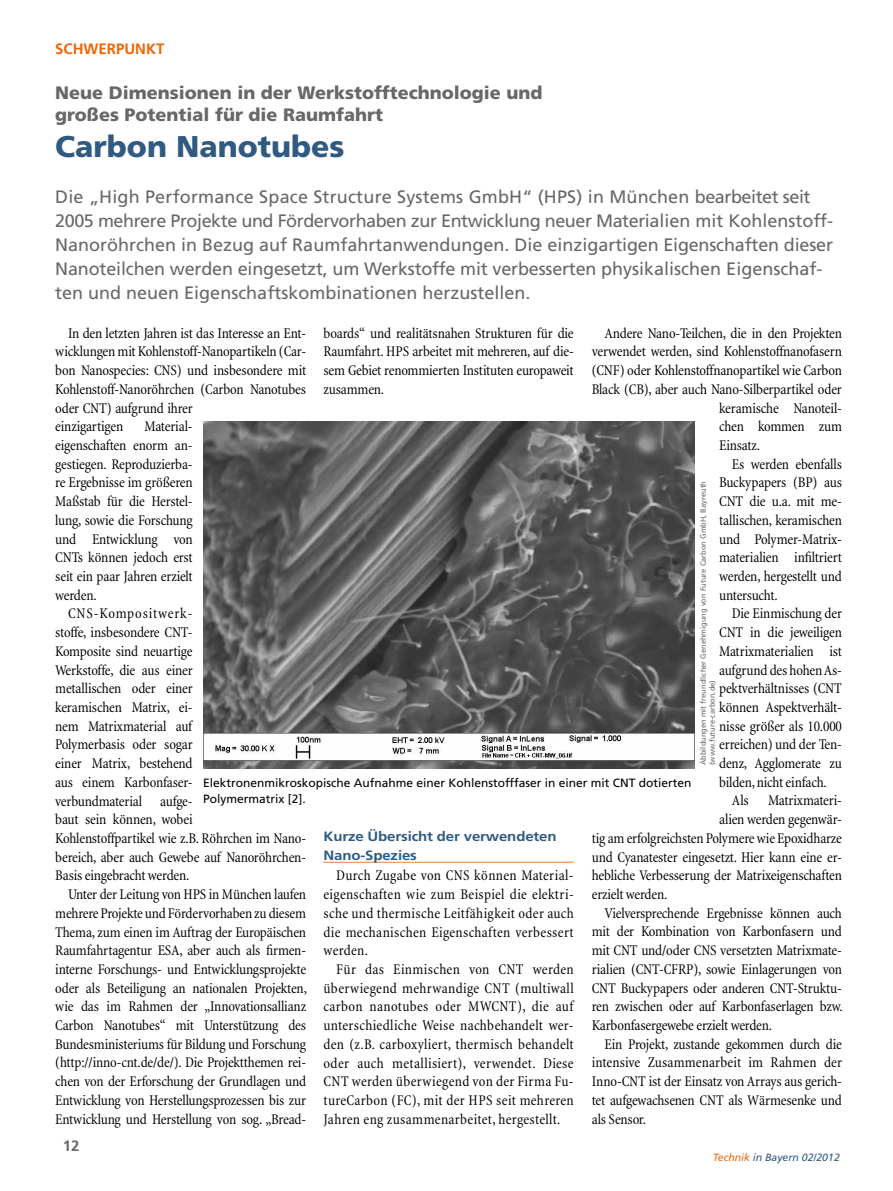
<style>
.page{position:relative;width:893px;height:1191px;background:#fff}
.page>*{position:absolute;margin:0;border:0;box-sizing:border-box;transform-origin:0 0}
.t1{font:900 30px "Frutiger";color:#315a83}
.t2{font:18px/24px "Frutiger";color:#686868}
.t3{font:900 18px/21.6px "Frutiger";color:#686868}
.t4{font:condensed 15px/18.8px "Minion";letter-spacing:-.015em;color:#000;text-align:justify}
.t5{font:condensed 15px "Minion";letter-spacing:.005em;color:#000}
.t6{font:700 15px "Frutiger";color:#ec6608}
.t7{font:700 15px "Frutiger";color:#686868}
.t8{font:700 13.5px/18.8px "Frutiger";letter-spacing:-.01em;color:#315a83;scale:1.11 1}
.t9{font:12px/16.5px "Frutiger";color:#000}
.t10{font:italic 10.5px "Frutiger";color:#315a83}
.t11{font:7.5px/9px "Frutiger";color:#686868}
.s1{color:#ec6608}
</style>
<div class="page">
<hr style="left:323px;top:861px;width:251px;height:1px;background:#f1873d">
<img style="left:203px;top:422px;width:491px;height:346px">
<p class="t6" style="left:55px;top:40px;width:111px">Schwerpunkt</p>
<p class="t3" style="left:55px;top:82px;width:489px">Neue Dimensionen in der Werkstofftechnologie und großes Potential für die Raumfahrt</p>
<h1 class="t1" style="left:55px;top:128px;width:291px">Carbon Nanotubes</h1>
<p class="t2" style="left:55px;top:184px;width:779px">Die „High Performance Space Structure Systems GmbH“ (HPS) in München bearbeitet seit 2005 mehrere Projekte und Fördervorhaben zur Entwicklung neuer Materialien mit Kohlenstoff-Nanoröhrchen in Bezug auf Raumfahrtanwendungen. Die einzigartigen Eigenschaften dieser Nanoteilchen werden eingesetzt, um Werkstoffe mit verbesserten physikalischen Eigenschaf&shy;ten und neuen Eigenschaftskombinationen herzustellen.</p>
<p class="t4" style="left:55px;top:324px;width:252px;text-align:left;text-indent:13px">In den letzten Jahren ist das Interesse an Ent&shy;wicklungen mit Kohlenstoff-Nanopartikeln (Car&shy;bon Nanospecies: CNS) und insbesondere mit Kohlenstoff-Nanoröhrchen (Carbon Nanotubes oder CNT) aufgrund ihrer<br>einzigartigen</p>
<p class="t4" style="left:604px;top:324px;width:239px">Andere Nano-Teilchen, die in den Projekten</p>
<p class="t4" style="left:592px;top:343px;width:252px">verwendet werden, sind Kohlenstoffnanofasern</p>
<p class="t4" style="left:592px;top:361px;width:252px">(CNF) oder Kohlenstoffnanopartikel wie Carbon</p>
<p class="t4" style="left:592px;top:380px;width:252px">Black (CB), aber auch Nano-Silberpartikel oder</p>
<p class="t4" style="left:719px;top:399px;width:124px">keramische Nanoteil-</p>
<p class="t4" style="left:719px;top:417px;width:124px">chen kommen zum</p>
<p class="t4" style="left:719px;top:436px;width:42px">Einsatz.</p>
<p class="t4" style="left:732px;top:455px;width:112px">Es werden ebenfalls</p>
<p class="t4" style="left:719px;top:473px;width:124px">Buckypapers (BP) aus</p>
<p class="t4" style="left:719px;top:492px;width:124px">CNT die u.a. mit me-</p>
<p class="t4" style="left:719px;top:511px;width:124px">tallischen, keramischen</p>
<p class="t4" style="left:719px;top:530px;width:124px">und Polymer-Matrix-</p>
<p class="t4" style="left:719px;top:548px;width:124px">materialien infiltriert</p>
<p class="t4" style="left:719px;top:567px;width:124px">werden, hergestellt und</p>
<p class="t4" style="left:719px;top:586px;width:60px">untersucht.</p>
<p class="t4" style="left:732px;top:604px;width:112px">Die Einmischung der</p>
<p class="t4" style="left:719px;top:623px;width:124px">CNT in die jeweiligen</p>
<p class="t4" style="left:719px;top:642px;width:124px">Matrixmaterialien ist</p>
<p class="t4" style="left:719px;top:660px;width:124px">aufgrund des hohen As-</p>
<p class="t4" style="left:719px;top:679px;width:124px">pektverhältnisses (CNT</p>
<p class="t4" style="left:719px;top:698px;width:124px">können Aspektverhält-</p>
<p class="t4" style="left:719px;top:717px;width:124px">nisse größer als 10.000</p>
<p class="t4" style="left:719px;top:735px;width:124px">erreichen) und der Ten-</p>
<p class="t4" style="left:719px;top:754px;width:124px">denz, Agglomerate zu</p>
<p class="t4" style="left:719px;top:773px;width:109px">bilden, nicht einfach.</p>
<p class="t4" style="left:732px;top:791px;width:18px">Als</p>
<p class="t4" style="left:768px;top:791px;width:75px">Matrixmateri-</p>
<p class="t4" style="left:719px;top:810px;width:124px">alien werden gegenwär-</p>
<p class="t4" style="left:592px;top:829px;width:252px">tig am erfolgreichsten Polymere wie Epoxidharze</p>
<p class="t4" style="left:592px;top:848px;width:252px">und Cyanatester eingesetzt. Hier kann eine er-</p>
<p class="t4" style="left:592px;top:866px;width:252px">hebliche Verbesserung der Matrixeigenschaften</p>
<p class="t4" style="left:592px;top:885px;width:77px">erzielt werden.</p>
<p class="t4" style="left:604px;top:904px;width:239px">Vielversprechende Ergebnisse können auch</p>
<p class="t4" style="left:592px;top:922px;width:252px">mit der Kombination von Karbonfasern und</p>
<p class="t4" style="left:592px;top:941px;width:252px">mit CNT und/oder CNS versetzten Matrixmate-</p>
<p class="t4" style="left:592px;top:960px;width:252px">rialien (CNT-CFRP), sowie Einlagerungen von</p>
<p class="t4" style="left:592px;top:978px;width:252px">CNT Buckypapers oder anderen CNT-Struktu-</p>
<p class="t4" style="left:592px;top:997px;width:253px">ren zwischen oder auf Karbonfaserlagen bzw.</p>
<p class="t4" style="left:592px;top:1016px;width:182px">Karbonfasergewebe erzielt werden.</p>
<p class="t4" style="left:604px;top:1035px;width:239px">Ein Projekt, zustande gekommen durch die</p>
<p class="t5" style="left:592px;top:1055px;width:252px">intensive Zusammenarbeit im Rahmen der</p>
<p class="t4" style="left:592px;top:1072px;width:252px">Inno-CNT ist der Einsatz von Arrays aus gerich-</p>
<p class="t4" style="left:592px;top:1091px;width:252px">tet aufgewachsenen CNT als Wärmesenke und</p>
<p class="t4" style="left:592px;top:1109px;width:56px">als Sensor.</p>
<p class="t4" style="left:323px;top:324px;width:252px">boards“ und realitätsnahen Strukturen für die Raumfahrt. HPS arbeitet mit mehreren, auf die&shy;sem Gebiet renommierten Instituten europaweit zusammen.</p>
<p class="t4" style="left:55px;top:417px;width:139px;text-indent:89px">Material&shy;eigenschaften enorm an&shy;gestiegen. Reproduzierba&shy;re Ergebnisse im größeren Maßstab für die Herstel&shy;lung, sowie die Forschung und Entwicklung von CNTs können jedoch erst seit ein paar Jahren erzielt werden.</p>
<p class="t4" style="left:55px;top:604px;width:252px;text-align:left;text-indent:13px">CNS-Kompositwerk-<br>stoffe, insbesondere CNT-<br>Komposite sind neuartige<br>Werkstoffe, die aus einer<br>metallischen oder einer<br>keramischen Matrix, ei-<br>nem Matrixmaterial auf<br>Polymerbasis oder sogar<br>einer Matrix, bestehend<br>aus einem Karbonfaser-<br>verbundmaterial aufge-<br>baut sein können, wobei<br>Kohlenstoffpartikel wie z.B. Röhrchen im Nano&shy;bereich, aber auch Gewebe auf Nanoröhrchen-<br>Basis eingebracht werden.</p>
<p class="t4" style="left:55px;top:885px;width:253px;text-indent:13px">Unter der Leitung von HPS in München laufen mehrere Projekte und Fördervorhaben zu diesem Thema, zum einen im Auftrag der Europäischen Raumfahrtagentur ESA, aber auch als firmen&shy;interne Forschungs- und Entwicklungsprojekte oder als Beteiligung an nationalen Projekten, wie das im Rahmen der „Innovationsallianz Carbon Nanotubes“ mit Unterstützung des Bundesministeriums für Bildung und Forschung (http://inno-cnt.de/de/). Die Projektthemen rei&shy;chen von der Erforschung der Grundlagen und Entwicklung von Herstellungsprozessen bis zur Entwicklung und Herstellung von sog. „Bread-</p>
<p class="t11" style="left:698px;top:765px;width:286px;rotate:-90deg">Abbildungen mit freundlicher Genehmigung von Future Carbon GmbH, Bayreuth (www.future-carbon.de)</p>
<p class="t9" style="left:203px;top:774px;width:490px">Elektronenmikroskopische Aufnahme einer Kohlenstofffaser in einer mit CNT dotierten<br>Polymermatrix [2].</p>
<p class="t8" style="left:323px;top:827px;width:211px">Kurze Übersicht der verwendeten<br>Nano-Spezies</p>
<p class="t4" style="left:323px;top:866px;width:252px;text-indent:13px">Durch Zugabe von CNS können Material&shy;eigenschaften wie zum Beispiel die elektri&shy;sche und thermische Leitfähigkeit oder auch die mechanischen Eigenschaften verbessert werden.</p>
<p class="t4" style="left:323px;top:960px;width:252px;text-indent:13px">Für das Einmischen von CNT werden überwiegend mehrwandige CNT (multiwall carbon nanotubes oder MWCNT), die auf unterschiedliche Weise nachbehandelt wer&shy;den (z.B. carboxyliert, thermisch behandelt oder auch metallisiert), verwendet. Diese CNT werden überwiegend von der Firma Fu&shy;tureCarbon (FC), mit der HPS seit mehreren Jahren eng zusammenarbeitet, hergestellt.</p>
<p class="t7" style="left:63px;top:1137px;width:18px">12</p>
<p class="t10" style="left:713px;top:1151px;width:129px"><span class="s1">Technik</span> in Bayern 02/2012</p>
</div>
